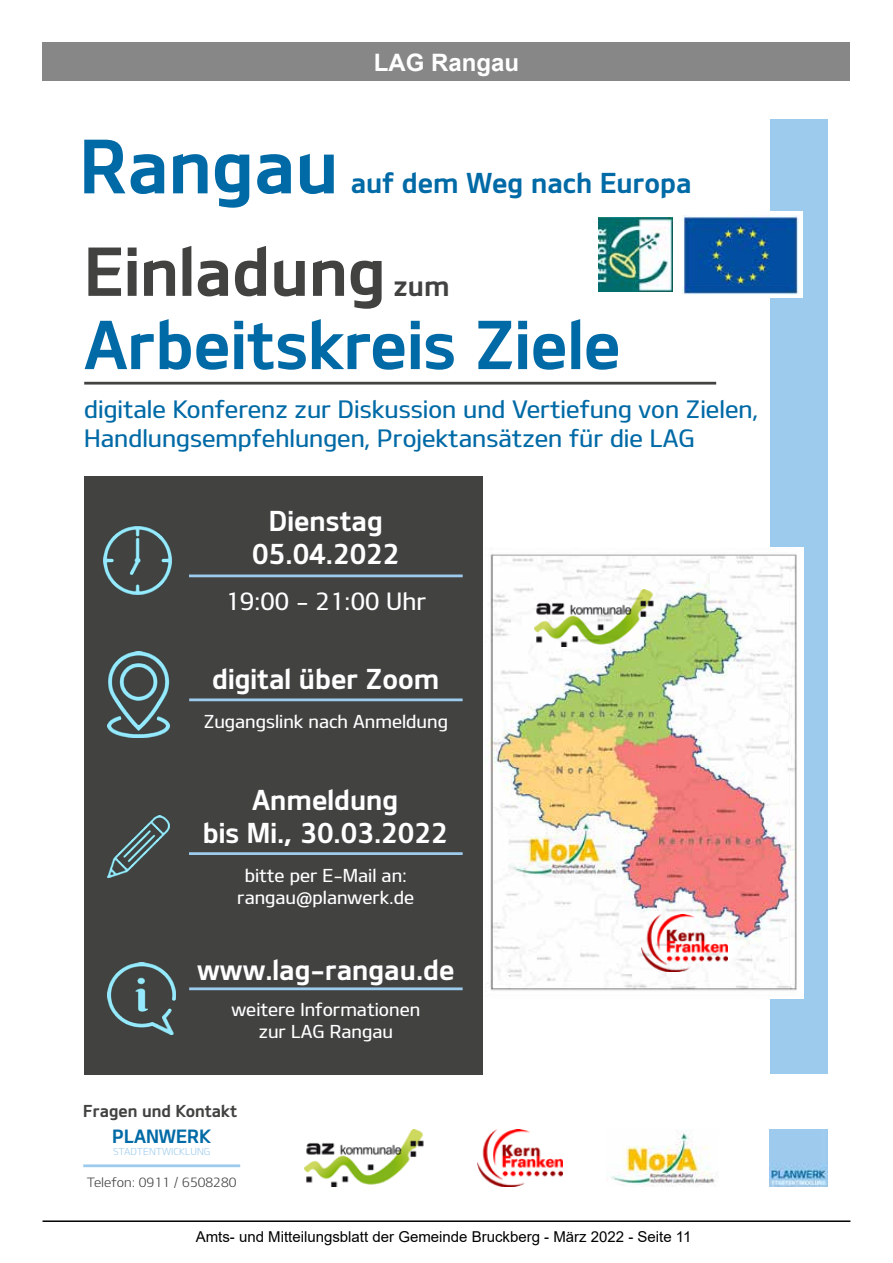
<style>
.page{position:relative;width:893px;height:1263px;background:#fff}
.page>*{position:absolute;margin:0;border:0;box-sizing:border-box;transform-origin:0 0}
.t1{font:73.8px "Design KOTFB";color:#006aa6}
.t2{font:66.45px "Design KOTFB";color:#006aa6}
.t3{font:66.45px "Design KOTFB";color:#424241}
.t4{font:27.75px/33.2px "Design KOTFB";color:#fff;text-align:center}
.t5{font:27.75px "Design KOTFB";color:#006aa6}
.t6{font:27.75px "Design KOTFB";color:#424241}
.t7{font:24.15px/29px "Design KOTFM";color:#006aa6}
.t8{font:24px "Design KOTFM";color:#fff}
.t9{font:700 24px "Arial";color:#fff}
.t10{font:18.45px "Design KOTFB";color:#006aa6}
.t11{font:18px/22.2px "Design KOTFM";color:#fff;text-align:center}
.t12{font:16.65px "Design KOTFB";color:#424241}
.t13{font:15px "Arial";color:#000}
.t14{font:12.9px "Design KOTFL";color:#424241}
.t15{font:9.75px "Design KOTFL";color:#9dcbee}
</style>
<div class="page">
<hr style="left:43px;top:1220px;width:807px;height:2px;background:#000">
<div style="left:43px;top:43px;width:807px;height:38px;background:#878787"></div>
<div style="left:770px;top:120px;width:57px;height:954px;background:#9dcbee"></div>
<img style="left:611px;top:1133px;width:104px;height:54px">
<img style="left:770px;top:1129px;width:57px;height:58px">
<img style="left:477px;top:1129px;width:86px;height:58px">
<div style="left:84px;top:476px;width:399px;height:598px;background:#424241"></div>
<hr style="left:84px;top:382px;width:632px;height:3px;background:#424241">
<hr style="left:83px;top:1164px;width:157px;height:3px;background:#9dcbee">
<div style="left:678px;top:211px;width:125px;height:87px;background:#fff"></div>
<img style="left:107px;top:963px;width:68px;height:71px">
<img style="left:103px;top:526px;width:68px;height:68px">
<img style="left:107px;top:815px;width:62px;height:62px">
<hr style="left:189px;top:574px;width:274px;height:3px;background:#9dcbee">
<hr style="left:189px;top:698px;width:274px;height:3px;background:#9dcbee">
<hr style="left:189px;top:852px;width:274px;height:3px;background:#9dcbee">
<hr style="left:189px;top:987px;width:274px;height:3px;background:#9dcbee">
<img style="left:304px;top:1129px;width:120px;height:58px">
<img style="left:599px;top:218px;width:74px;height:74px">
<img style="left:683px;top:216px;width:115px;height:78px">
<img style="left:485px;top:548px;width:318px;height:450px">
<img style="left:509px;top:820px;width:111px;height:57px">
<img style="left:641px;top:914px;width:86px;height:58px">
<img style="left:534px;top:589px;width:123px;height:57px">
<img style="left:107px;top:651px;width:62px;height:86px">
<p class="t9" style="left:374px;top:45px;width:147px">LAG Rangau</p>
<h1 class="t1" style="left:79px;top:120px;width:261px">Rangau</h1>
<p class="t5" style="left:351px;top:166px;width:342px">auf dem Weg nach Europa</p>
<h2 class="t3" style="left:84px;top:229px;width:303px">Einladung</h2>
<p class="t6" style="left:394px;top:268px;width:58px">zum</p>
<h2 class="t2" style="left:84px;top:303px;width:538px">Arbeitskreis Ziele</h2>
<p class="t7" style="left:84px;top:394px;width:676px">digitale Konferenz zur Diskussion und Vertiefung von Zielen,<br>Handlungsempfehlungen, Projektansätzen für die LAG</p>
<p class="t4" style="left:252px;top:503px;width:149px">Dienstag<br>05.04.2022</p>
<p class="t8" style="left:225px;top:586px;width:202px">19:00 - 21:00 Uhr</p>
<p class="t4" style="left:212px;top:661px;width:229px">digital über Zoom</p>
<p class="t11" style="left:204px;top:710px;width:246px">Zugangslink nach Anmeldung</p>
<p class="t4" style="left:203px;top:782px;width:246px">Anmeldung<br>bis Mi., 30.03.2022</p>
<p class="t11" style="left:237px;top:863px;width:179px">bitte per E-Mail an: rangau@planwerk.de</p>
<p class="t4" style="left:197px;top:952px;width:259px">www.lag-rangau.de</p>
<p class="t11" style="left:232px;top:998px;width:190px">weitere Informationen zur LAG Rangau</p>
<p class="t12" style="left:83px;top:1100px;width:155px">Fragen und Kontakt</p>
<p class="t10" style="left:112px;top:1125px;width:101px">PLANWERK</p>
<p class="t15" style="left:113px;top:1145px;width:99px">STADTENTWICKLUNG</p>
<p class="t14" style="left:87px;top:1174px;width:151px">Telefon: 0911 / 6508280</p>
<p class="t13" style="left:196px;top:1226px;width:497px">Amts- und Mitteilungsblatt der Gemeinde Bruckberg - März 2022 - Seite 11</p>
</div>
